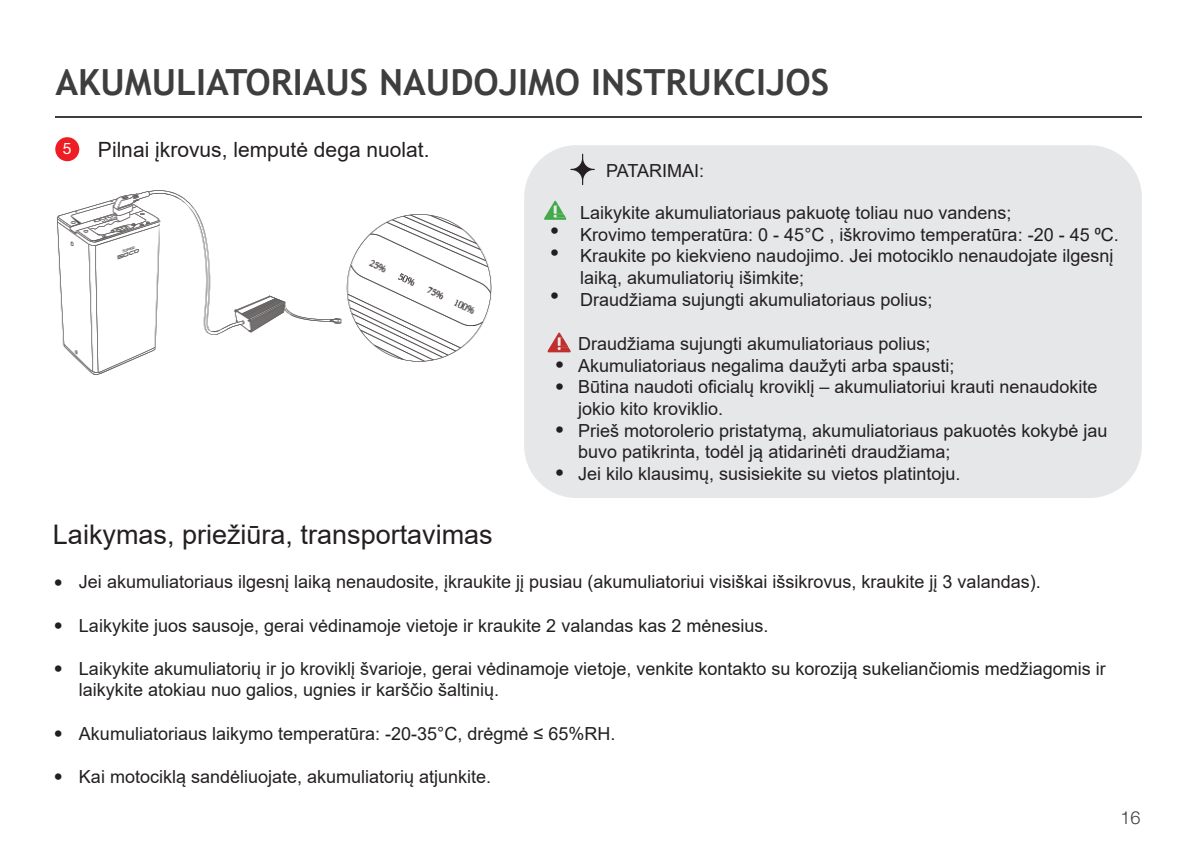
<style>
.page{position:relative;width:1191px;height:851px;background:#fff}
.page>*{position:absolute;margin:0;border:0;box-sizing:border-box;transform-origin:0 0}
.t1{font:700 36px "Trebuchet MS";color:#3e3e3f}
.t2{font:27px "Arial";color:#231f20}
.t3{font:21px "Arial";color:#231f20}
.t4{font:18px/21.6px "Arial";color:#231f20}
.t5{font:18px/21.6px "Helvetica Neue LT Pro";color:#231f20}
.t6{font:700 18px "Helvetica Neue LT Pro";color:#231f20}
.t7{font:300 18px "Helvetica Neue LT Pro";color:#3e3e3f}
.t8{font:15.9px "Helvetica Neue LT Pro";color:#fff}
</style>
<div class="page">
<hr style="left:55px;top:116px;width:1086px;height:2px;background:#3e3e3f">
<div style="left:55px;top:137px;width:24px;height:24px;background:#ee1d23;border-radius:50%"></div>
<img style="left:57px;top:190px;width:434px;height:185px">
<div style="left:524px;top:145px;width:617px;height:353px;background:#e6e7e9;border-radius:52px"></div>
<svg style="left:570px;top:154px;width:25px;height:31px"></svg>
<svg style="left:544px;top:201px;width:22px;height:19px"></svg>
<svg style="left:547px;top:332px;width:23px;height:20px"></svg>
<h1 class="t1" style="left:55px;top:60px;width:775px">AKUMULIATORIAUS NAUDOJIMO INSTRUKCIJOS</h1>
<p class="t8" style="left:63px;top:139px;width:10px">5</p>
<p class="t3" style="left:98px;top:135px;width:333px">Pilnai įkrovus, lemputė dega nuolat.</p>
<h2 class="t2" style="left:53px;top:516px;width:441px">Laikymas, priežiūra, transportavimas</h2>
<p class="t5" style="left:550px;top:220px;width:10px">• •</p>
<p class="t5" style="left:550px;top:284px;width:10px">•</p>
<p class="t5" style="left:555px;top:354px;width:10px">• •</p>
<p class="t5" style="left:555px;top:418px;width:10px">•</p>
<p class="t5" style="left:555px;top:462px;width:10px">•</p>
<p class="t4" style="left:606px;top:160px;width:100px">PATARIMAI:</p>
<p class="t4" style="left:580px;top:202px;width:540px">Laikykite akumuliatoriaus pakuotę toliau nuo vandens;<br>Krovimo temperatūra: 0 - 45°C , iškrovimo temperatūra: -20 - 45 ⁰C.<br>Kraukite po kiekvieno naudojimo. Jei motociklo nenaudojate ilgesnį laiką, akumuliatorių išimkite;<br>Draudžiama sujungti akumuliatoriaus polius;</p>
<p class="t4" style="left:578px;top:333px;width:531px">Draudžiama sujungti akumuliatoriaus polius;<br>Akumuliatoriaus negalima daužyti arba spausti;<br>Būtina naudoti oficialų kroviklį – akumuliatoriui krauti nenaudokite jokio kito kroviklio.<br>Prieš motorolerio pristatymą, akumuliatoriaus pakuotės kokybė jau buvo patikrinta, todėl ją atidarinėti draudžiama;<br>Jei kilo klausimų, susisiekite su vietos platintoju.</p>
<p class="t6" style="left:54px;top:571px;width:11px">•</p>
<p class="t6" style="left:54px;top:614px;width:11px">•</p>
<p class="t6" style="left:54px;top:657px;width:11px">•</p>
<p class="t6" style="left:54px;top:722px;width:11px">•</p>
<p class="t6" style="left:54px;top:765px;width:11px">•</p>
<p class="t4" style="left:79px;top:571px;width:963px">Jei akumuliatoriaus ilgesnį laiką nenaudosite, įkraukite jį pusiau (akumuliatoriui visiškai išsikrovus, kraukite jį 3 valandas).</p>
<p class="t4" style="left:79px;top:614px;width:691px">Laikykite juos sausoje, gerai vėdinamoje vietoje ir kraukite 2 valandas kas 2 mėnesius.</p>
<p class="t4" style="left:79px;top:657px;width:1028px">Laikykite akumuliatorių ir jo kroviklį švarioje, gerai vėdinamoje vietoje, venkite kontakto su koroziją sukeliančiomis medžiagomis ir laikykite atokiau nuo galios, ugnies ir karščio šaltinių.</p>
<p class="t4" style="left:79px;top:722px;width:538px">Akumuliatoriaus laikymo temperatūra: -20-35°C, drėgmė ≤ 65%RH.</p>
<p class="t4" style="left:79px;top:765px;width:414px">Kai motociklą sandėliuojate, akumuliatorių atjunkite.</p>
<p class="t7" style="left:1120px;top:806px;width:22px">16</p>
</div>
